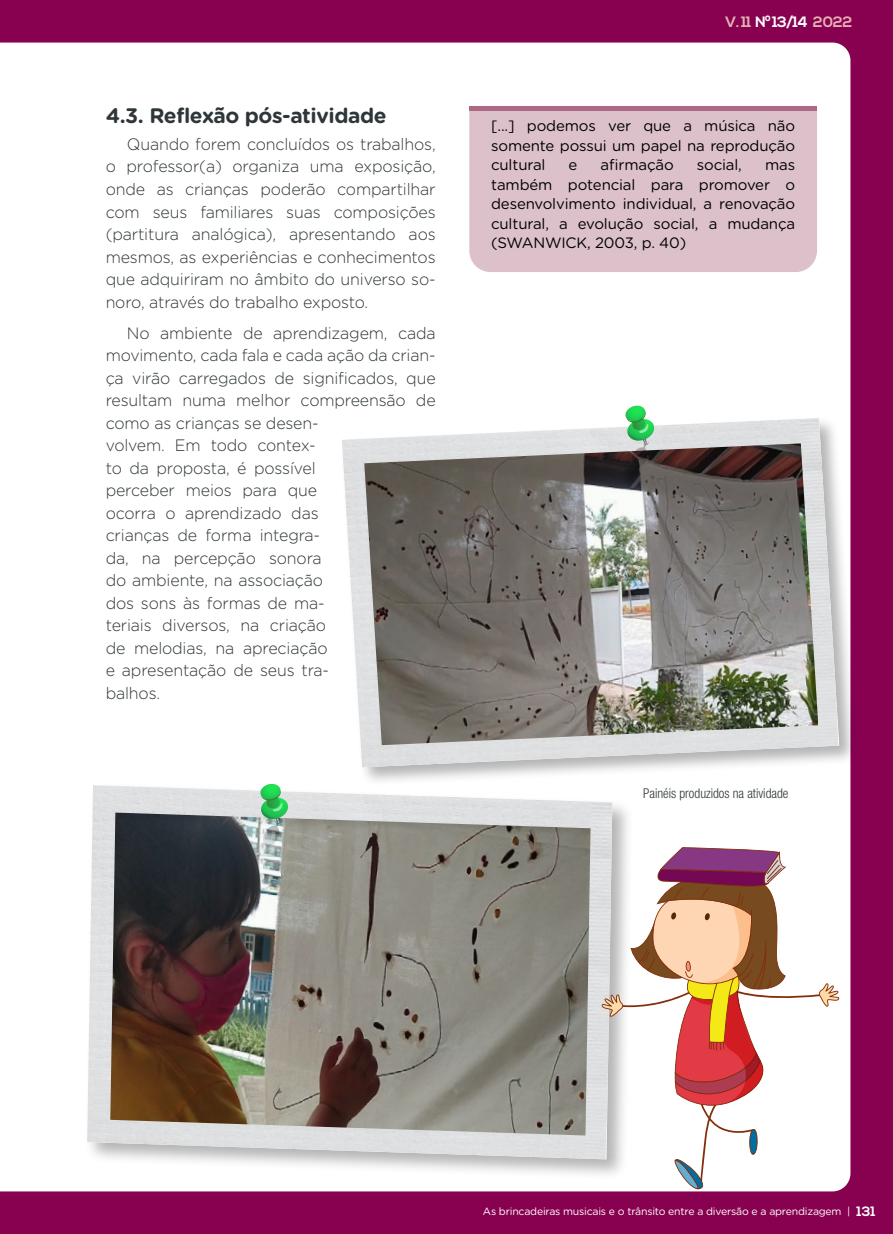
<style>
.page{position:relative;width:893px;height:1234px;background:#fff}
.page>*{position:absolute;margin:0;border:0;box-sizing:border-box;transform-origin:0 0}
.Sub_titulo_3{font:700 21px "Gotham Rounded";letter-spacing:-.02em;color:#2f3639}
.texto_Gothan_11{font:300 16.5px/22.5px "Gotham Rounded";letter-spacing:-.01em;color:#2f3639;text-align:justify}
.Sitação_de_autor{font:15px/19.5px "Gotham Rounded";letter-spacing:-.01em;color:#000;text-align:justify}
.t1{font:700 15px "Nexa";letter-spacing:-.03em;color:#e4b1b3}
.legenda{font:300 condensed 13.5px "Helvetica Neue LT Std";color:#2f3639}
.t2{font:10.5px "Gotham Rounded";letter-spacing:-.02em;color:#fff}
.s1{color:#fff}
.s2{font-family:"Nexa";font-weight:700;font-size:13.5px}
</style>
<div class="page">
<div style="left:0;top:0;width:893px;height:1233px;background:#870150"></div>
<div style="left:0;top:43px;width:850px;height:1148px;background:#fff"></div>
<div style="left:84px;top:782px;width:550px;height:398px;background:#000;opacity:.3"></div>
<img style="left:87px;top:785px;width:525px;height:373px">
<div style="left:339px;top:415px;width:519px;height:372px;background:#000;opacity:.3"></div>
<img style="left:342px;top:418px;width:496px;height:349px">
<img style="left:110px;top:812px;width:480px;height:323px">
<img style="left:364px;top:443px;width:454px;height:302px">
<svg style="left:256px;top:783px;width:33px;height:75px;background:#93c5a3"></svg>
<svg style="left:624px;top:405px;width:31px;height:75px;background:#6a9674"></svg>
<svg style="left:601px;top:847px;width:239px;height:341px;background:#e4cbc5"></svg>
<div style="left:469px;top:111px;width:348px;height:161px;background:#dcc1cb"></div>
<div style="left:469px;top:106px;width:348px;height:5px;background:#ad6884"></div>
<p class="Sub_titulo_3" style="left:106px;top:100px;width:283px">4.3. Reflexão pós-atividade</p>
<p class="texto_Gothan_11" style="left:106px;top:132px;width:332px;text-indent:21px">Quando forem concluídos os trabalhos, o professor(a) organiza uma exposição, onde as crianças poderão compartilhar com seus familiares suas composições (partitura analógica), apresentando aos mesmos, as experiências e conhecimentos que adquiriram no âmbito do universo so&shy;noro, através do trabalho exposto.</p>
<p class="texto_Gothan_11" style="left:106px;top:321px;width:332px;text-align:left;text-indent:21px">No ambiente de aprendizagem, cada movimento, cada fala e cada ação da crian&shy;ça virão carregados de significados, que resultam numa melhor compreensão de como as crianças se desen-<br>volvem. Em todo contex-<br>to da proposta, é possível<br>perceber meios para que<br>ocorra o aprendizado das<br>crianças de forma integra-<br>da, na percepção sonora<br>do ambiente, na associação<br>dos sons às formas de ma-<br>teriais diversos, na criação<br>de melodias, na apreciação<br>e apresentação de seus tra-<br>balhos.</p>
<p class="t1" style="left:725px;top:13px;width:129px">V. 11 <span class="s1">Nº 13/14</span> 2022</p>
<p class="Sitação_de_autor" style="left:491px;top:116px;width:306px">[...] podemos ver que a música não somente possui um papel na reprodução cultural</p>
<p class="Sitação_de_autor" style="left:569px;top:155px;width:10px">e</p>
<p class="Sitação_de_autor" style="left:601px;top:155px;width:75px">afirmação</p>
<p class="Sitação_de_autor" style="left:697px;top:155px;width:47px">social,</p>
<p class="Sitação_de_autor" style="left:491px;top:155px;width:306px;text-indent:274px">mas também potencial para promover o desenvolvimento individual, a renovação cultural, a evolução social, a mudança (SWANWICK, 2003, p. 40)</p>
<p class="legenda" style="left:643px;top:785px;width:147px">Painéis produzidos na atividade</p>
<p class="t2" style="left:483px;top:1204px;width:394px">As brincadeiras musicais e o trânsito entre a diversão e a aprendizagem | <span class="s2">131</span></p>
</div>
